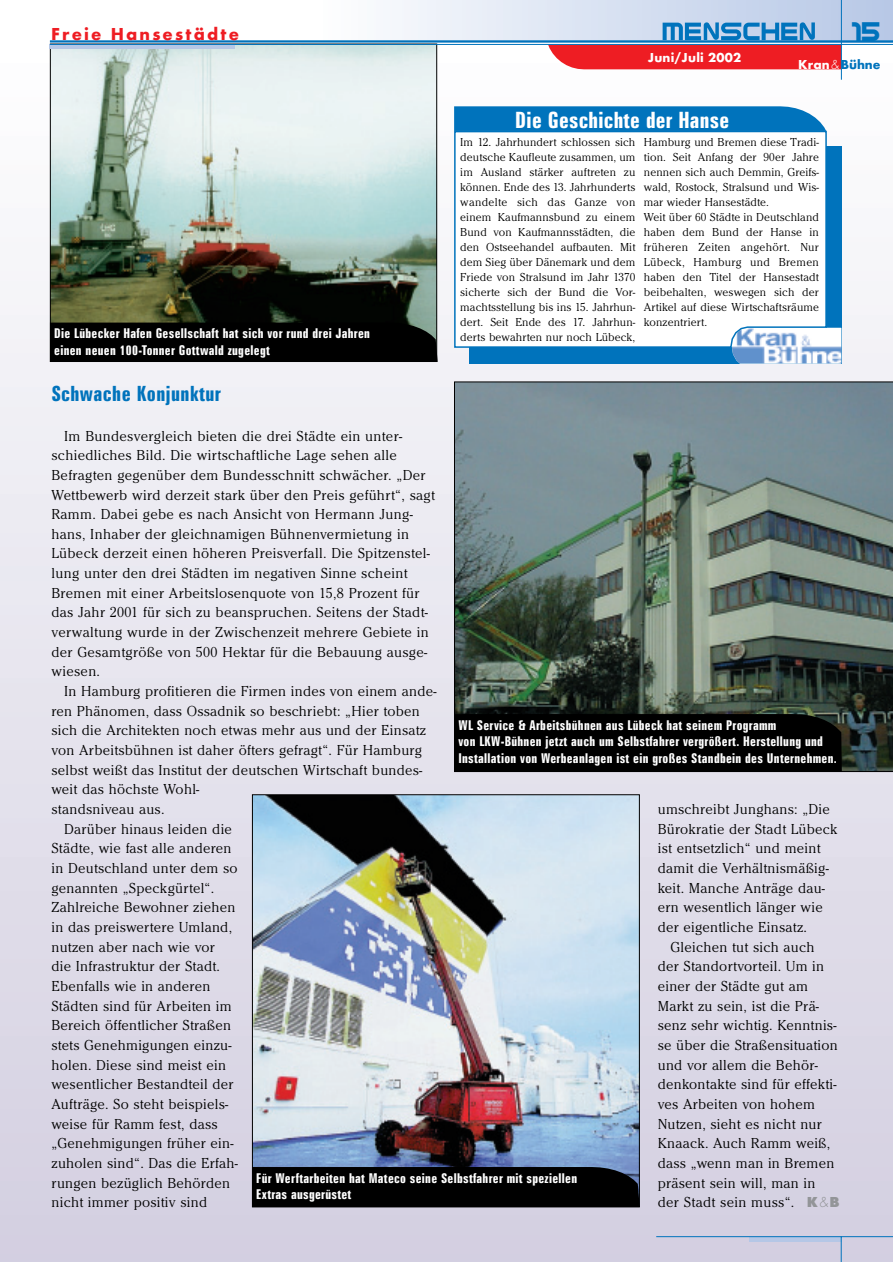
<style>
.page{position:relative;width:893px;height:1262px;background:#fff}
.page>*{position:absolute;margin:0;border:0;box-sizing:border-box;transform-origin:0 0}
.t1{font:500 28.95px "Steel Wolf";color:#0073bc}
.t2{font:700 extra-condensed 22.5px "Zurich BT";letter-spacing:.015em;color:#fff}
.t3{font:700 extra-condensed 21px "Zurich BT";letter-spacing:.02em;color:#0073bc}
.t4{font:800 18px "Function";letter-spacing:.12em;color:#ee1d23}
.t5{font:300 15px/19.6px "Cheltenham";letter-spacing:.02em;color:#000}
.t6{font:700 extra-condensed 13.5px/16.5px "Zurich BT";letter-spacing:.02em;color:#fff}
.t7{font:800 13.5px "Function";letter-spacing:.02em;color:#fff}
.t8{font:800 13.5px "Function";color:#0073bc}
.t9{font:300 12px/15px "Cheltenham";letter-spacing:.01em;color:#000;text-align:justify}
.s1{color:#fff}
.s2{font-weight:300;color:#fff}
.s3{font-family:"Function";font-weight:800;color:#939598}
.s4{font-family:"Function";color:#939598}
</style>
<div class="page">
<div style="left:0;top:45px;width:892px;height:1216px;background:linear-gradient(to bottom,#f9fafa,#d3cfe1)"></div>
<img style="left:52px;top:46px;width:383px;height:276px">
<div style="left:50px;top:322px;width:387px;height:40px;background:#000"></div>
<div style="left:319px;top:0;width:573px;height:43px;background:linear-gradient(to right,#fdfefe,#b6c7e6)"></div>
<hr style="left:50px;top:45px;width:185px;height:4px;background:#b5c7e6">
<hr style="left:50px;top:40px;width:842px;height:3px;background:#0073bc">
<hr style="left:50px;top:44px;width:842px;height:1px;background:#0073bc">
<hr style="left:841px;top:0;width:1px;height:80px;background:#0073bc">
<svg style="left:749px;top:1237px;width:91px;height:4px"></svg>
<hr style="left:656px;top:1236px;width:236px;height:1px;background:#0073bc">
<svg style="left:840px;top:1236px;width:1px;height:25px"></svg>
<svg style="left:548px;top:22px;width:293px;height:47px;background:#ba6b81"></svg>
<div style="left:469px;top:146px;width:372px;height:217px;background:#0073bc"></div>
<svg style="left:454px;top:106px;width:372px;height:24px;background:#0b79bf"></svg>
<img style="left:732px;top:328px;width:109px;height:35px">
<div style="left:453px;top:130px;width:374px;height:218px;background:#fff"></div>
<img style="left:254px;top:796px;width:383px;height:371px">
<div style="left:252px;top:1167px;width:387px;height:40px;background:#000"></div>
<img style="left:454px;top:381px;width:438px;height:391px">
<div style="left:454px;top:714px;width:387px;height:58px;background:#000"></div>
<p class="t4" style="left:51px;top:27px;width:189px">Freie Hansestädte</p>
<h1 class="t1" style="left:852px;top:14px;width:30px">15</h1>
<p class="t6" style="left:54px;top:326px;width:317px">Die Lübecker Hafen Gesellschaft hat sich vor rund drei Jahren einen neuen 100-Tonner Gottwald zugelegt</p>
<p class="t7" style="left:647px;top:53px;width:95px">Juni/Juli 2002</p>
<h2 class="t2" style="left:515px;top:112px;width:215px">Die Geschichte der Hanse</h2>
<p class="t8" style="left:798px;top:60px;width:84px"><span class="s1">Kran</span><span class="s2">&amp;</span>Bühne</p>
<p class="t9" style="left:460px;top:135px;width:177px">Im 12. Jahrhundert schlossen sich deutsche Kaufleute zusammen, um im Ausland stärker auftreten zu können. Ende des 13. Jahrhunderts wandelte sich das Ganze von einem Kaufmannsbund zu einem Bund von Kaufmannsstädten, die den Ostseehandel aufbauten. Mit dem Sieg über Dänemark und dem Friede von Stralsund im Jahr 1370 sicherte sich der Bund die Vor&shy;machtsstellung bis ins 15. Jahrhun&shy;dert. Seit Ende des 17. Jahrhun&shy;derts bewahrten nur noch Lübeck,</p>
<p class="t9" style="left:644px;top:135px;width:177px;text-align:left">Hamburg und Bremen diese Tradi&shy;tion. Seit Anfang der 90er Jahre nennen sich auch Demmin, Greifs&shy;wald, Rostock, Stralsund und Wis&shy;mar wieder Hansestädte.<br>Weit über 60 Städte in Deutschland haben dem Bund der Hanse in früheren Zeiten angehört. Nur<br>Lübeck, Hamburg und Bremen haben den Titel der Hansestadt beibehalten, weswegen sich der<br>Artikel auf diese Wirtschaftsräume konzentriert.</p>
<h3 class="t3" style="left:51px;top:386px;width:171px">Schwache Konjunktur</h3>
<p class="t5" style="left:51px;top:427px;width:385px;text-indent:13px">Im Bundesvergleich bieten die drei Städte ein unter&shy;schiedliches Bild. Die wirtschaftliche Lage sehen alle Befragten gegenüber dem Bundesschnitt schwächer. „Der Wettbewerb wird derzeit stark über den Preis geführt“, sagt Ramm. Dabei gebe es nach Ansicht von Hermann Jung&shy;hans, Inhaber der gleichnamigen Bühnenvermietung in Lübeck derzeit einen höheren Preisverfall. Die Spitzenstel&shy;lung unter den drei Städten im negativen Sinne scheint Bremen mit einer Arbeitslosenquote von 15,8 Prozent für das Jahr 2001 für sich zu beanspruchen. Seitens der Stadt&shy;verwaltung wurde in der Zwischenzeit mehrere Gebiete in der Gesamtgröße von 500 Hektar für die Bebauung ausge&shy;wiesen.</p>
<p class="t5" style="left:64px;top:682px;width:374px">In Hamburg profitieren die Firmen indes von einem ande-</p>
<p class="t5" style="left:51px;top:702px;width:370px">ren Phänomen, dass Ossadnik so beschriebt: „Hier toben</p>
<p class="t5" style="left:51px;top:722px;width:376px">sich die Architekten noch etwas mehr aus und der Einsatz</p>
<p class="t5" style="left:51px;top:741px;width:372px">von Arbeitsbühnen ist daher öfters gefragt“. Für Hamburg</p>
<p class="t5" style="left:51px;top:761px;width:372px">selbst weißt das Institut der deutschen Wirtschaft bundes-</p>
<p class="t5" style="left:51px;top:781px;width:149px">weit das höchste Wohl-</p>
<p class="t5" style="left:51px;top:800px;width:114px">standsniveau aus.</p>
<p class="t5" style="left:64px;top:820px;width:169px">Darüber hinaus leiden die</p>
<p class="t5" style="left:51px;top:840px;width:182px">Städte, wie fast alle anderen</p>
<p class="t5" style="left:51px;top:859px;width:188px">in Deutschland unter dem so</p>
<p class="t5" style="left:51px;top:879px;width:164px">genannten „Speckgürtel“.</p>
<p class="t5" style="left:51px;top:899px;width:185px">Zahlreiche Bewohner ziehen</p>
<p class="t5" style="left:51px;top:918px;width:182px">in das preiswertere Umland,</p>
<p class="t5" style="left:51px;top:938px;width:165px">nutzen aber nach wie vor</p>
<p class="t5" style="left:51px;top:957px;width:170px">die Infrastruktur der Stadt.</p>
<p class="t5" style="left:51px;top:977px;width:160px">Ebenfalls wie in anderen</p>
<p class="t5" style="left:51px;top:997px;width:182px">Städten sind für Arbeiten im</p>
<p class="t5" style="left:51px;top:1016px;width:181px">Bereich öffentlicher Straßen</p>
<p class="t5" style="left:51px;top:1036px;width:182px">stets Genehmigungen einzu-</p>
<p class="t5" style="left:51px;top:1056px;width:176px">holen. Diese sind meist ein</p>
<p class="t5" style="left:51px;top:1075px;width:184px">wesentlicher Bestandteil der</p>
<p class="t5" style="left:51px;top:1095px;width:178px">Aufträge. So steht beispiels-</p>
<p class="t5" style="left:51px;top:1115px;width:168px">weise für Ramm fest, dass</p>
<p class="t5" style="left:51px;top:1134px;width:183px">„Genehmigungen früher ein-</p>
<p class="t5" style="left:51px;top:1154px;width:188px">zuholen sind“. Das die Erfah-</p>
<p class="t5" style="left:51px;top:1174px;width:180px">rungen bezüglich Behörden</p>
<p class="t5" style="left:51px;top:1193px;width:157px">nicht immer positiv sind</p>
<p class="t6" style="left:458px;top:718px;width:380px">WL Service &amp; Arbeitsbühnen aus Lübeck hat seinem Programm<br>von LKW-Bühnen jetzt auch um Selbstfahrer vergrößert. Herstellung und<br>Installation von Werbeanlagen ist ein großes Standbein des Unternehmen.</p>
<p class="t5" style="left:657px;top:800px;width:174px">umschreibt Junghans: „Die</p>
<p class="t5" style="left:657px;top:820px;width:181px">Bürokratie der Stadt Lübeck</p>
<p class="t5" style="left:657px;top:840px;width:164px">ist entsetzlich“ und meint</p>
<p class="t5" style="left:657px;top:859px;width:173px">damit die Verhältnismäßig-</p>
<p class="t5" style="left:657px;top:879px;width:169px">keit. Manche Anträge dau-</p>
<p class="t5" style="left:657px;top:899px;width:166px">ern wesentlich länger wie</p>
<p class="t5" style="left:657px;top:918px;width:151px">der eigentliche Einsatz.</p>
<p class="t5" style="left:670px;top:938px;width:145px">Gleichen tut sich auch</p>
<p class="t5" style="left:657px;top:957px;width:168px">der Standortvorteil. Um in</p>
<p class="t5" style="left:657px;top:977px;width:152px">einer der Städte gut am</p>
<p class="t5" style="left:657px;top:997px;width:163px">Markt zu sein, ist die Prä-</p>
<p class="t5" style="left:657px;top:1016px;width:180px">senz sehr wichtig. Kenntnis-</p>
<p class="t5" style="left:657px;top:1036px;width:182px">se über die Straßensituation</p>
<p class="t5" style="left:657px;top:1056px;width:162px">und vor allem die Behör-</p>
<p class="t5" style="left:657px;top:1075px;width:180px">denkontakte sind für effekti-</p>
<p class="t5" style="left:657px;top:1095px;width:159px">ves Arbeiten von hohem</p>
<p class="t5" style="left:657px;top:1115px;width:166px">Nutzen, sieht es nicht nur</p>
<p class="t5" style="left:657px;top:1134px;width:174px">Knaack. Auch Ramm weiß,</p>
<p class="t5" style="left:657px;top:1154px;width:178px">dass „wenn man in Bremen</p>
<p class="t5" style="left:657px;top:1174px;width:159px">präsent sein will, man in</p>
<p class="t5" style="left:657px;top:1193px;width:183px">der Stadt sein muss“. <span class="s3">K</span><span class="s4">&amp;</span><span class="s3">B</span></p>
<p class="t6" style="left:256px;top:1171px;width:322px">Für Werftarbeiten hat Mateco seine Selbstfahrer mit speziellen<br>Extras ausgerüstet</p>
</div>
